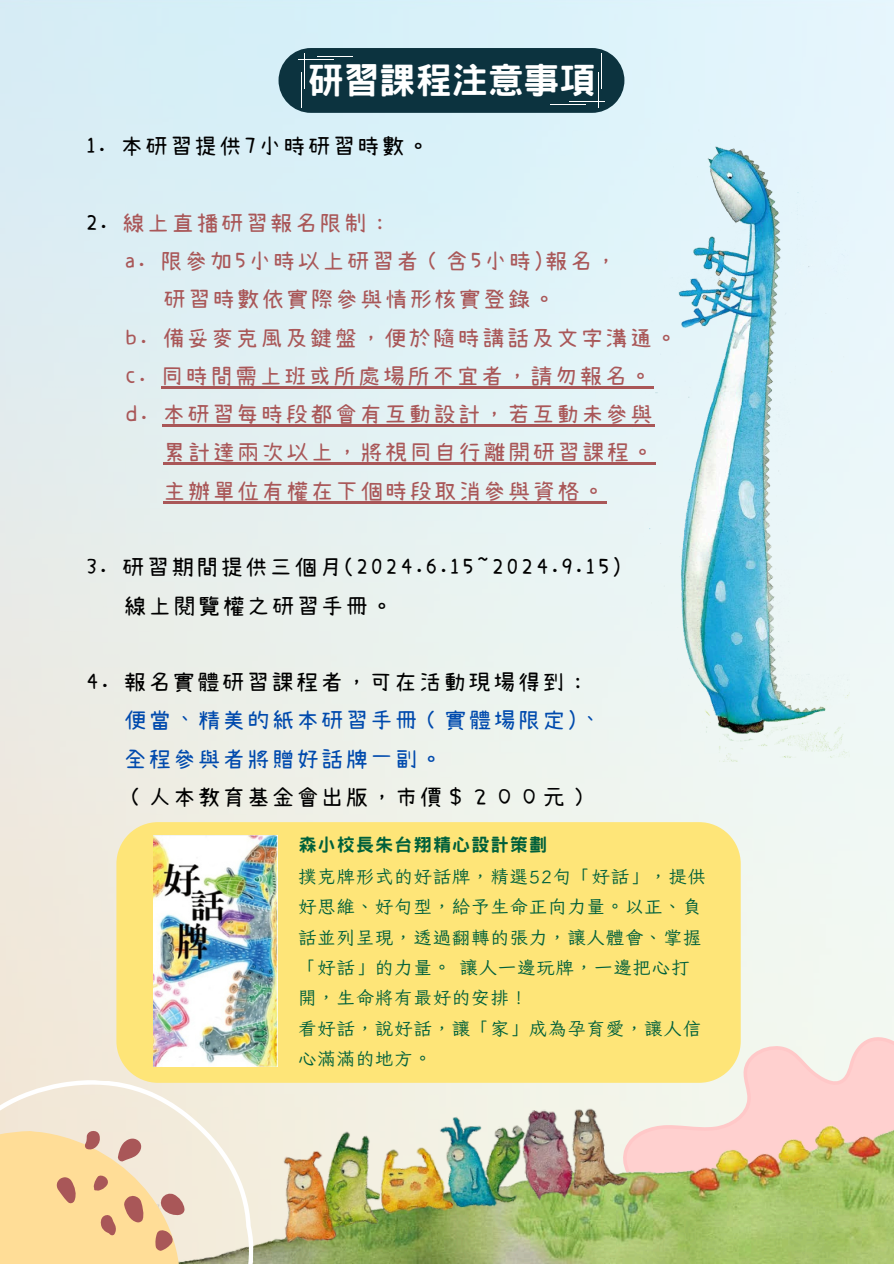
<style>
.page{position:relative;width:894px;height:1264px;background:#fff}
.page>*{position:absolute;margin:0;border:0;box-sizing:border-box;transform-origin:0 0}
.t1{font:800 36px "Han Wang Hei";color:#fff}
.t2{font:22.95px "cjk Fonts";letter-spacing:.07em;color:#a95758}
.t3{font:22.95px/38.2px "cjk Fonts";letter-spacing:.07em;color:#000}
.t4{font:18px/30.3px "Iansui 094";letter-spacing:.07em;color:#00603b}
.t5{font:800 18px "Han Wang Hei";letter-spacing:.07em;color:#00603b}
.s1{color:#000}
.s2{color:#004aad}
</style>
<div class="page">
<img style="left:0;top:0;width:893px;height:1116px">
<svg style="left:605px;top:897px;width:288px;height:219px;fill:#f2f7ef"></svg>
<hr style="left:161px;top:386px;width:492px;height:2px;background:#a95758">
<hr style="left:162px;top:424px;width:492px;height:2px;background:#a95758">
<hr style="left:163px;top:462px;width:492px;height:3px;background:#a95758">
<hr style="left:163px;top:501px;width:443px;height:2px;background:#a95758">
<div style="left:278px;top:48px;width:346px;height:65px;background:#0c333f"></div>
<hr style="left:301px;top:72px;width:1px;height:36px;background:#fff">
<hr style="left:317px;top:56px;width:36px;height:1px;background:#fff">
<hr style="left:304px;top:53px;width:1px;height:36px;background:#fff">
<hr style="left:298px;top:59px;width:36px;height:1px;background:#fff">
<hr style="left:601px;top:53px;width:1px;height:36px;background:#fff">
<hr style="left:550px;top:104px;width:35px;height:1px;background:#fff">
<hr style="left:598px;top:72px;width:1px;height:36px;background:#fff">
<hr style="left:568px;top:101px;width:36px;height:1px;background:#fff">
<img style="left:631px;top:119px;width:217px;height:642px">
<img style="left:262px;top:1116px;width:631px;height:147px">
<svg style="left:0;top:1070px;width:262px;height:193px;fill:#f3e8d8"></svg>
<img style="left:277px;top:1103px;width:354px;height:141px">
<div style="left:116px;top:822px;width:624px;height:260px;background:#fee578"></div>
<img style="left:153px;top:835px;width:124px;height:231px">
<h2 class="t1" style="left:307px;top:62px;width:290px">研習課程注意事項</h2>
<p class="t3" style="left:85px;top:127px;width:345px">1. 本研習提供7小時研習時數。</p>
<p class="t2" style="left:85px;top:211px;width:307px"><span class="s1">2.</span> 線上直播研習報名限制：</p>
<p class="t2" style="left:124px;top:249px;width:494px">a. 限參加5小時以上研習者（含5小時)報名，</p>
<p class="t2" style="left:163px;top:287px;width:394px">研習時數依實際參與情形核實登錄。</p>
<p class="t2" style="left:124px;top:326px;width:554px">b. 備妥麥克風及鍵盤，便於隨時講話及文字溝通。</p>
<p class="t2" style="left:124px;top:364px;width:528px">c. 同時間需上班或所處場所不宜者，請勿報名。</p>
<p class="t2" style="left:124px;top:402px;width:530px">d. 本研習每時段都會有互動設計，若互動未參與</p>
<p class="t2" style="left:163px;top:440px;width:492px">累計達兩次以上，將視同自行離開研習課程。</p>
<p class="t2" style="left:163px;top:479px;width:443px">主辦單位有權在下個時段取消參與資格。</p>
<h1 class="t3" style="left:124px;top:548px;width:499px;text-indent:-39px">3. 研習期間提供三個月(2024.6.15~2024.9.15)線上閱覽權之研習手冊。</h1>
<p class="t3" style="left:124px;top:662px;width:479px;text-indent:-39px">4. 報名實體研習課程者，可在活動現場得到：<span class="s2">便當、精美的紙本研習手冊（實體場限定)、全程參與者將贈好話牌一副。<br></span>（人本教育基金會出版，市價＄２００元）</p>
<p class="t5" style="left:298px;top:835px;width:250px">森小校長朱台翔精心設計策劃</p>
<p class="t4" style="left:298px;top:860px;width:409px">撲克牌形式的好話牌，精選52句「好話」，提供好思維、好句型，給予生命正向力量。以正、負話並列呈現，透過翻轉的張力，讓人體會、掌握「好話」的力量。 讓人一邊玩牌，一邊把心打開，生命將有最好的安排！</p>
<p class="t4" style="left:298px;top:1012px;width:404px">看好話，說好話，讓「家」成為孕育愛，讓人信心滿滿的地方。</p>
</div>
